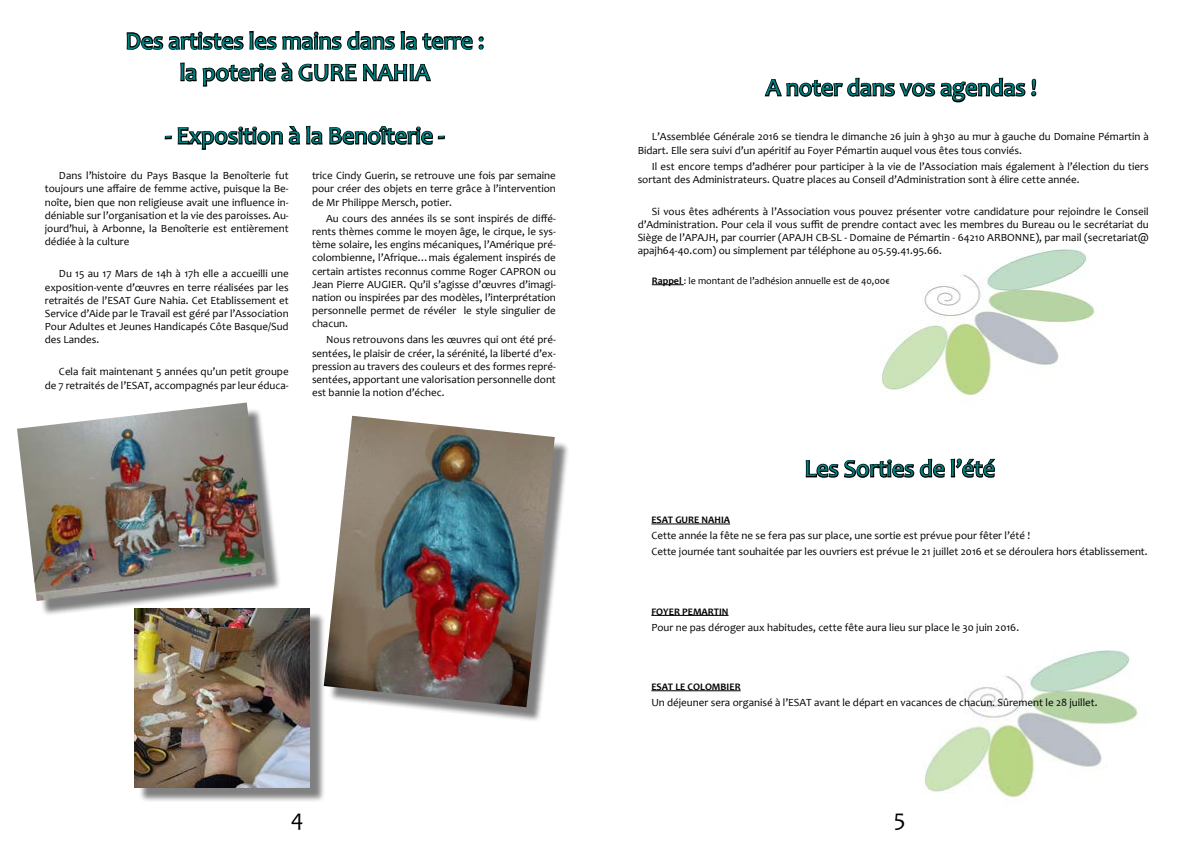
<style>
.page{position:relative;width:1191px;height:842px;background:#fff}
.page>*{position:absolute;margin:0;border:0;box-sizing:border-box;transform-origin:0 0}
.t1{font:24px/31.6px "Candara";color:#008585;text-align:center}
.t2{font:24px "Candara";color:#000}
.t3{font:11px/13.2px "Candara";color:#000;text-align:justify}
.t4{font:10px "Candara";color:#000}
.t5{font:700 10px "Candara";color:#000}
.s1{font-weight:700}
</style>
<div class="page">
<img style="left:924px;top:650px;width:215px;height:148px">
<img style="left:881px;top:249px;width:215px;height:147px">
<hr style="left:652px;top:285px;width:32px;height:1px;background:#000">
<svg style="left:764px;top:77px;width:273px;height:26px"></svg>
<svg style="left:126px;top:30px;width:358px;height:20px"></svg>
<svg style="left:180px;top:62px;width:251px;height:25px"></svg>
<svg style="left:165px;top:125px;width:280px;height:25px"></svg>
<div style="left:139px;top:613px;width:186px;height:190px;background:#000;opacity:.5"></div>
<img style="left:134px;top:608px;width:175px;height:179px">
<div style="left:22px;top:407px;width:260px;height:209px;background:#000;opacity:.5"></div>
<img style="left:17px;top:402px;width:249px;height:199px">
<div style="left:328px;top:420px;width:241px;height:302px;background:#000;opacity:.5"></div>
<img style="left:324px;top:416px;width:231px;height:291px">
<hr style="left:651px;top:524px;width:79px;height:1px;background:#000">
<hr style="left:651px;top:615px;width:77px;height:1px;background:#000">
<hr style="left:651px;top:691px;width:89px;height:1px;background:#000">
<svg style="left:805px;top:458px;width:190px;height:20px"></svg>
<h1 class="t1" style="left:125px;top:25px;width:360px">Des artistes les mains dans la terre : la poterie à GURE NAHIA</h1>
<h1 class="t1" style="left:165px;top:120px;width:281px">- Exposition à la Benoîterie -</h1>
<p class="t3" style="left:45px;top:169px;width:245px;text-indent:14px">Dans l’histoire du Pays Basque la Benoîterie fut toujours une affaire de femme active, puisque la Be&shy;noîte, bien que non religieuse avait une influence in&shy;déniable sur l’organisation et la vie des paroisses. Au&shy;jourd’hui, à Arbonne, la Benoîterie est entièrement dédiée à la culture</p>
<p class="t3" style="left:45px;top:267px;width:245px;text-indent:14px">Du 15 au 17 Mars de 14h à 17h elle a accueilli une exposition-vente d’œuvres en terre réalisées par les retraités de l’ESAT Gure Nahia. Cet Etablissement et Service d’Aide par le Travail est géré par l’Association Pour Adultes et Jeunes Handicapés Côte Basque/Sud des Landes.</p>
<p class="t3" style="left:45px;top:365px;width:245px;text-align:right">Cela fait maintenant 5 années qu’un petit groupe de 7 retraités de l’ESAT, accompagnés par leur éduca-</p>
<p class="t3" style="left:312px;top:169px;width:245px">trice Cindy Guerin, se retrouve une fois par semaine pour créer des objets en terre grâce à l’intervention de Mr Philippe Mersch, potier.</p>
<p class="t3" style="left:312px;top:211px;width:245px;text-indent:14px">Au cours des années ils se sont inspirés de diffé&shy;rents thèmes comme le moyen âge, le cirque, le sys&shy;tème solaire, les engins mécaniques, l’Amérique pré&shy;colombienne, l’Afrique…mais également inspirés de certain artistes reconnus comme Roger CAPRON ou Jean Pierre AUGIER. Qu’il s’agisse d’œuvres d’imagi&shy;nation ou inspirées par des modèles, l’interprétation personnelle permet de révéler le style singulier de chacun.</p>
<p class="t3" style="left:312px;top:333px;width:245px;text-indent:14px">Nous retrouvons dans les œuvres qui ont été pré&shy;sentées, le plaisir de créer, la sérénité, la liberté d’ex&shy;pression au travers des couleurs et des formes repré&shy;sentées, apportant une valorisation personnelle dont est bannie la notion d’échec.</p>
<h1 class="t1" style="left:766px;top:72px;width:272px">A noter dans vos agendas !</h1>
<p class="t3" style="left:637px;top:130px;width:512px;text-indent:14px">L’Assemblée Générale 2016 se tiendra le dimanche 26 juin à 9h30 au mur à gauche du Domaine Pémartin à<br>Bidart. Elle sera suivi d’un apéritif au Foyer Pémartin auquel vous êtes tous conviés.</p>
<p class="t3" style="left:637px;top:159px;width:512px;text-indent:14px">Il est encore temps d’adhérer pour participer à la vie de l’Association mais également à l’élection du tiers sortant des Administrateurs. Quatre places au Conseil d’Administration sont à élire cette année.</p>
<p class="t3" style="left:637px;top:205px;width:512px;text-indent:14px">Si vous êtes adhérents à l’Association vous pouvez présenter votre candidature pour rejoindre le Conseil d’Administration. Pour cela il vous suffit de prendre contact avec les membres du Bureau ou le secrétariat du Siège de l’APAJH, par courrier (APAJH CB-SL - Domaine de Pémartin - 64210 ARBONNE), par mail (secretariat@ apajh64-40.com) ou simplement par téléphone au 05.59.41.95.66.</p>
<p class="t4" style="left:652px;top:275px;width:239px"><span class="s1">Rappel</span> : le montant de l’adhésion annuelle est de 40,00€</p>
<h1 class="t1" style="left:804px;top:453px;width:192px">Les Sorties de l’été</h1>
<p class="t5" style="left:651px;top:514px;width:80px">ESAT GURE NAHIA</p>
<p class="t3" style="left:651px;top:528px;width:498px;line-height:16px">Cette année la fête ne se fera pas sur place, une sortie est prévue pour fêter l’été !<br>Cette journée tant souhaitée par les ouvriers est prévue le 21 juillet 2016 et se déroulera hors établissement.</p>
<p class="t5" style="left:651px;top:605px;width:79px">FOYER PEMARTIN</p>
<p class="t3" style="left:651px;top:620px;width:369px">Pour ne pas déroger aux habitudes, cette fête aura lieu sur place le 30 juin 2016.</p>
<p class="t5" style="left:651px;top:681px;width:91px">ESAT LE COLOMBIER</p>
<p class="t3" style="left:651px;top:696px;width:448px">Un déjeuner sera organisé à l’ESAT avant le départ en vacances de chacun. Sûrement le 28 juillet.</p>
<h1 class="t2" style="left:291px;top:803px;width:14px">4</h1>
<h1 class="t2" style="left:894px;top:803px;width:13px">5</h1>
</div>
